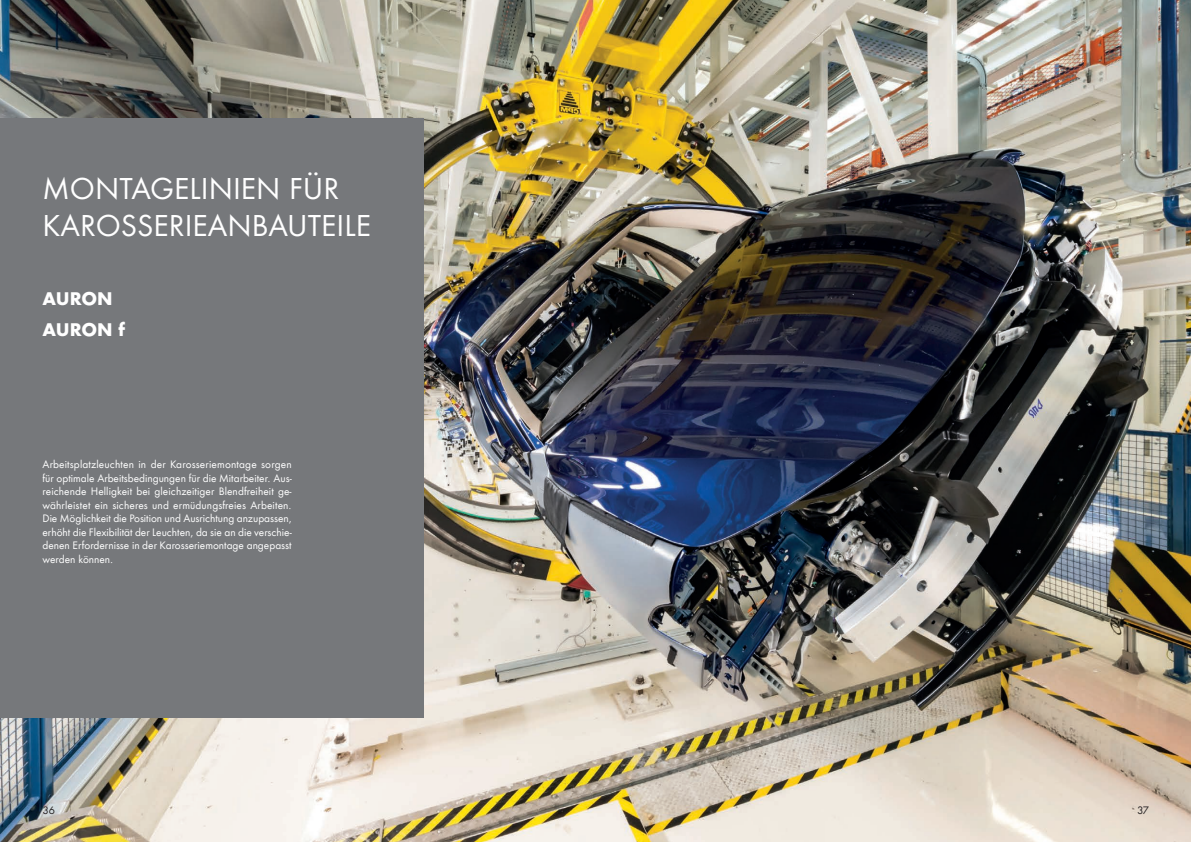
<style>
.page{position:relative;width:1191px;height:842px;background:#fff}
.page>*{position:absolute;margin:0;border:0;box-sizing:border-box;transform-origin:0 0}
.t1{font:28px/37.2px "Futura ND Book";color:#fff}
.t2{font:700 17px/31px "Futura ND";letter-spacing:-.005em;color:#fff}
.t3{font:10px/13.5px "Futura ND Book";color:#fff;text-align:justify}
.t4{font:10px "Futura ND Book";color:#231f20}
</style>
<div class="page">
<img style="left:0;top:0;width:1191px;height:842px">
<div style="left:0;top:119px;width:423px;height:599px;background:#76787b"></div>
<h1 class="t1" style="left:43px;top:170px;width:330px">MONTAGELINIEN FÜR<br>KAROSSERIEANBAUTEILE</h1>
<h2 class="t2" style="left:43px;top:282px;width:84px">AURON<br>AURON f</h2>
<p class="t3" style="left:43px;top:458px;width:251px">Arbeitsplatzleuchten in der Karosseriemontage sorgen für optimale Arbeitsbedingungen für die Mitarbeiter. Aus&shy;reichende Helligkeit bei gleichzeitiger Blendfreiheit ge&shy;währleistet ein sicheres und ermüdungsfreies Arbeiten.<br>Die Möglichkeit die Position und Ausrichtung anzupassen, erhöht die Flexibilität der Leuchten, da sie an die verschie&shy;denen Erfordernisse in der Karosseriemontage angepasst werden können.</p>
<p class="t4" style="left:43px;top:804px;width:14px">36</p>
<p class="t4" style="left:1137px;top:803px;width:13px">37</p>
</div>
